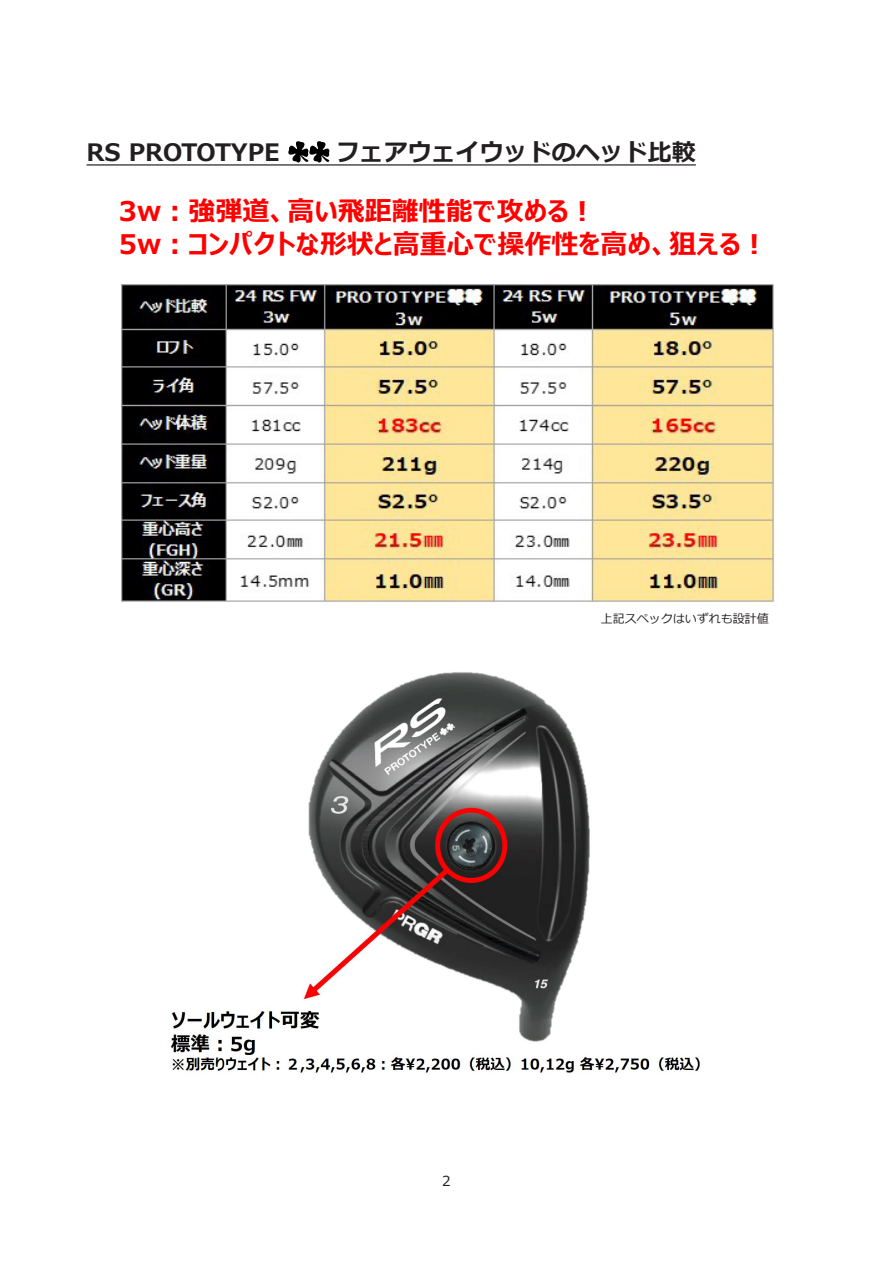
<style>
.page{position:relative;width:893px;height:1263px;background:#fff}
.page>*{position:absolute;margin:0;border:0;box-sizing:border-box;transform-origin:0 0}
.t1{font:700 27px/32.4px "Meiryo UI";color:#f00}
.t2{font:700 24px "Meiryo";color:#231f20}
.t3{font:13.8px "Meiryo";color:#231f20}
.t4{font:12px "Meiryo";color:#231f20}
</style>
<div class="page">
<hr style="left:87px;top:164px;width:609px;height:2px;background:#231f20">
<img style="left:288px;top:141px;width:42px;height:22px">
<img style="left:170px;top:672px;width:530px;height:403px">
<img style="left:122px;top:285px;width:652px;height:318px">
<p class="t2" style="left:87px;top:136px;width:611px">RS PROTOTYPE　　 フェアウェイウッドのヘッド比較</p>
<p class="t1" style="left:119px;top:197px;width:650px">3w：強弾道、高い飛距離性能で攻める！<br>5w：コンパクトな形状と高重心で操作性を高め、狙える！</p>
<p class="t4" style="left:601px;top:610px;width:169px">上記スペックはいずれも設計値</p>
<p class="t3" style="left:442px;top:1171px;width:10px">2</p>
</div>
